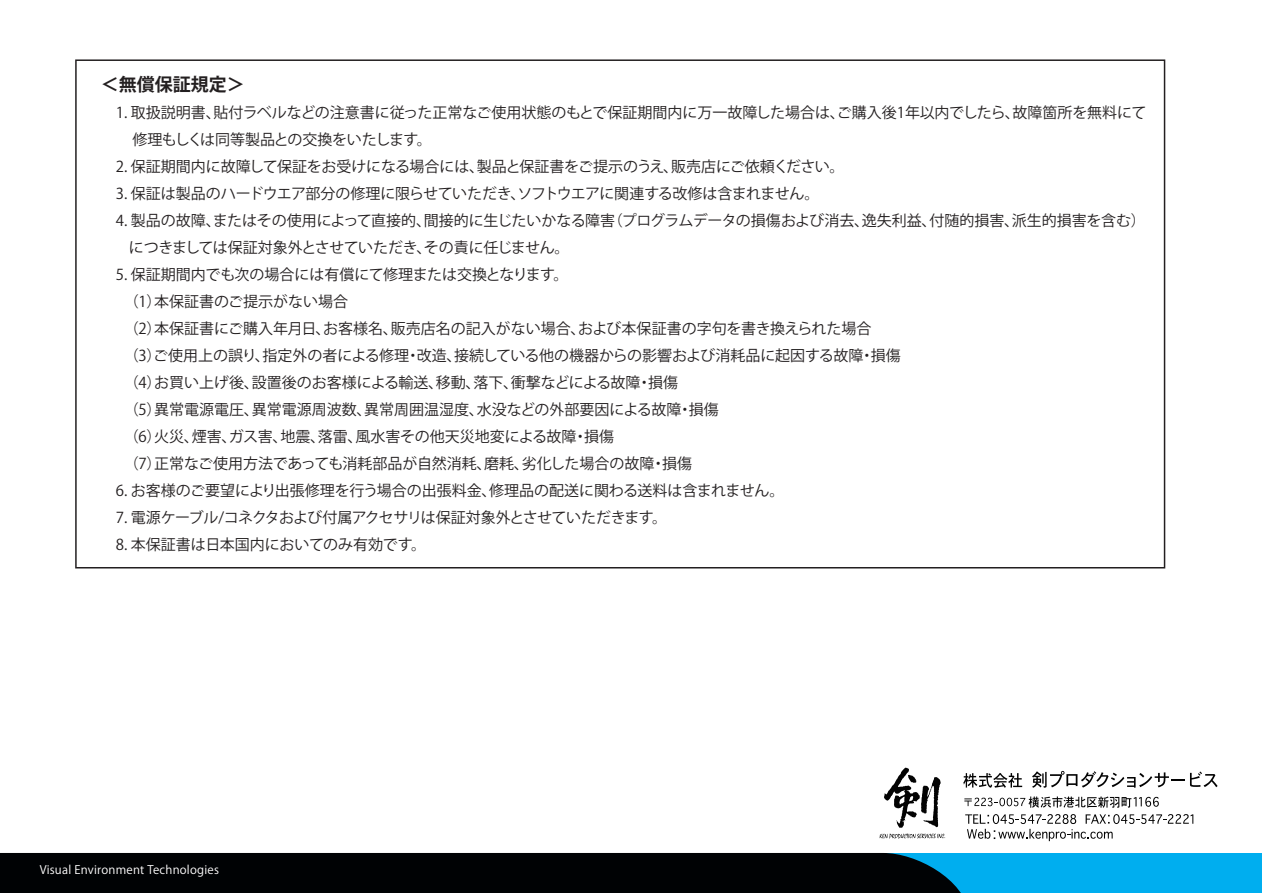
<style>
.page{position:relative;width:1263px;height:893px;background:#fff}
.page>*{position:absolute;margin:0;border:0;box-sizing:border-box;transform-origin:0 0}
.t1{font:700 18px "Koz Go Pr 6 N";color:#231f20}
.t2{font:15px/27px "Koz Go Pr 6 N";color:#231f20}
.t3{font:15px "Koz Go Pr 6 N";letter-spacing:-.02em;color:#231f20}
.t4{font:15px "Koz Go Pr 6 N";letter-spacing:-.04em;color:#231f20}
.t5{font:11.7px "Frutiger LT Roman 83 pv RKSJ H";letter-spacing:.02em;color:#fff}
</style>
<div class="page">
<div style="left:880px;top:853px;width:382px;height:39px;background:#00aeef"></div>
<div style="left:1px;top:853px;width:959px;height:39px;background:#000204"></div>
<svg style="left:963px;top:773px;width:59px;height:15px"></svg>
<svg style="left:1032px;top:771px;width:185px;height:17px"></svg>
<svg style="left:880px;top:768px;width:65px;height:71px"></svg>
<svg style="left:965px;top:814px;width:228px;height:27px"></svg>
<svg style="left:964px;top:796px;width:195px;height:12px"></svg>
<p class="t1" style="left:101px;top:74px;width:145px">＜無償保証規定＞</p>
<p class="t2" style="left:132px;top:100px;width:1015px;text-indent:-16px">1. 取扱説明書、貼付ラベルなどの注意書に従った正常なご使用状態のもとで保証期間内に万一故障した場合は、ご購入後1年以内でしたら、故障箇所を無料にて修理もしくは同等製品との交換をいたします。</p>
<p class="t2" style="left:116px;top:154px;width:730px">2. 保証期間内に故障して保証をお受けになる場合には、製品と保証書をご提示のうえ、販売店にご依頼ください。</p>
<p class="t3" style="left:116px;top:185px;width:705px">3. 保証は製品のハードウエア部分の修理に限らせていただき、ソフトウエアに関連する改修は含まれません。</p>
<p class="t2" style="left:129px;top:208px;width:1018px;text-indent:-13px">4. 製品の故障、またはその使用によって直接的、間接的に生じたいかなる障害（プログラムデータの損傷および消去、逸失利益、付随的損害、派生的損害を含む）につきましては保証対象外とさせていただき、その責に任じません。</p>
<p class="t2" style="left:124px;top:262px;width:779px;text-indent:-8px">5. 保証期間内でも次の場合には有償にて修理または交換となります。<br>（1）本保証書のご提示がない場合<br>（2）本保証書にご購入年月日、お客様名、販売店名の記入がない場合、および本保証書の字句を書き換えられた場合<br>（3）ご使用上の誤り、指定外の者による修理・改造、接続している他の機器からの影響および消耗品に起因する故障・損傷（4）お買い上げ後、設置後のお客様による輸送、移動、落下、衝撃などによる故障・損傷<br>（5）異常電源電圧、異常電源周波数、異常周囲温湿度、水没などの外部要因による故障・損傷<br>（6）火災、煙害、ガス害、地震、落雷、風水害その他天災地変による故障・損傷<br>（7）正常なご使用方法であっても消耗部品が自然消耗、磨耗、劣化した場合の故障・損傷</p>
<p class="t2" style="left:116px;top:478px;width:670px">6. お客様のご要望により出張修理を行う場合の出張料金、修理品の配送に関わる送料は含まれません。</p>
<p class="t4" style="left:116px;top:509px;width:553px">7. 電源ケーブル/コネクタおよび付属アクセサリは保証対象外とさせていただきます。</p>
<p class="t2" style="left:116px;top:532px;width:312px">8. 本保証書は日本国内においてのみ有効です。</p>
<p class="t5" style="left:40px;top:863px;width:181px">Visual Environment Technologies</p>
</div>
